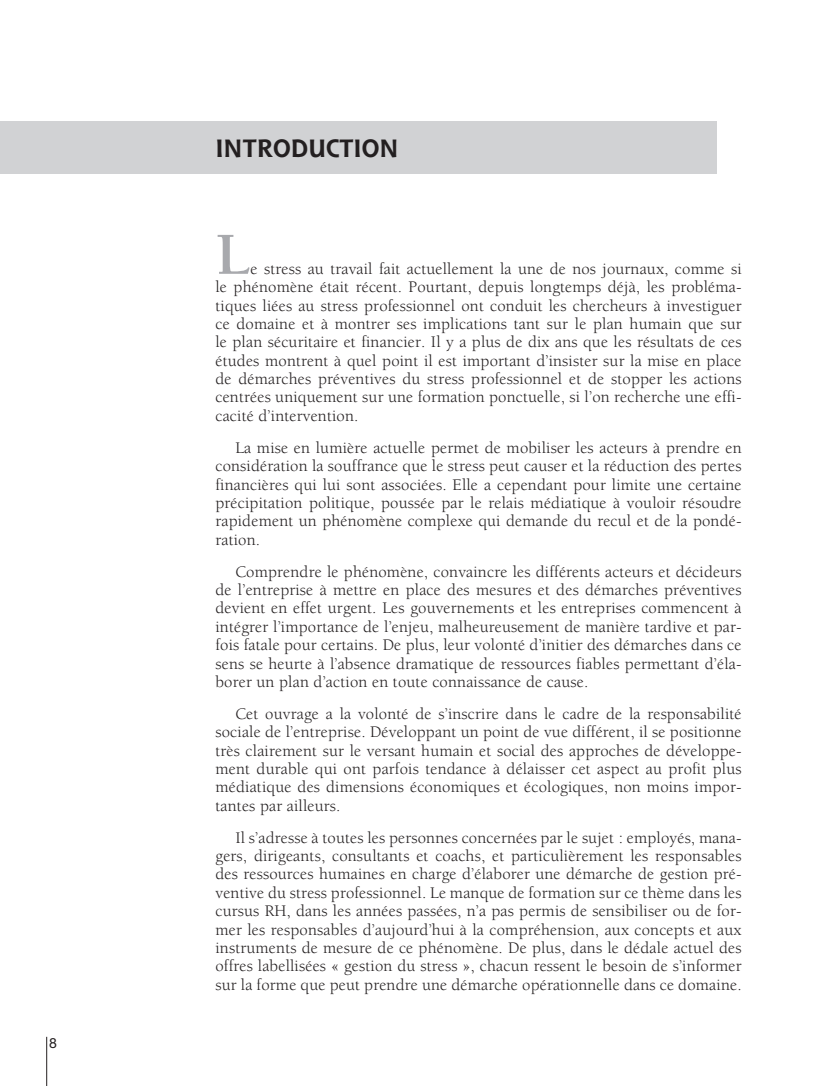
<style>
.page{position:relative;width:838px;height:1086px;background:#fff}
.page>*{position:absolute;margin:0;border:0;box-sizing:border-box;transform-origin:0 0}
.t1{font:700 61.25px "Berkeley";color:#a8a9ad}
.t2{font:700 24.5px "Shannon";color:#231f20}
.t3{font:16.62px/18.4px "Berkeley";letter-spacing:.01em;color:#231f20;text-align:justify}
.t4{font:14px "Helvetica Neue";color:#231f20}
</style>
<div class="page">
<hr style="left:46px;top:1036px;width:1px;height:49px;background:#231f20">
<div style="left:0;top:121px;width:716px;height:52px;background:#d1d2d4"></div>
<p class="t4" style="left:49px;top:1037px;width:9px">8</p>
<h2 class="t2" style="left:215px;top:138px;width:184px">INTRODUCTION</h2>
<h1 class="t1" style="left:215px;top:230px;width:37px">L</h1>
<p class="t3" style="left:215px;top:261px;width:527px;text-indent:35px">e stress au travail fait actuellement la une de nos journaux, comme si le phénomène était récent. Pourtant, depuis longtemps déjà, les probléma&shy;tiques liées au stress professionnel ont conduit les chercheurs à investiguer ce domaine et à montrer ses implications tant sur le plan humain que sur le plan sécuritaire et financier. Il y a plus de dix ans que les résultats de ces études montrent à quel point il est important d’insister sur la mise en place de démarches préventives du stress professionnel et de stopper les actions centrées uniquement sur une formation ponctuelle, si l’on recherche une effi&shy;cacité d’intervention.</p>
<p class="t3" style="left:215px;top:440px;width:527px;text-indent:20px">La mise en lumière actuelle permet de mobiliser les acteurs à prendre en considération la souffrance que le stress peut causer et la réduction des pertes financières qui lui sont associées. Elle a cependant pour limite une certaine précipitation politique, poussée par le relais médiatique à vouloir résoudre rapidement un phénomène complexe qui demande du recul et de la pondé&shy;ration.</p>
<p class="t3" style="left:215px;top:563px;width:527px;text-indent:20px">Comprendre le phénomène, convaincre les différents acteurs et décideurs de l’entreprise à mettre en place des mesures et des démarches préventives devient en effet urgent. Les gouvernements et les entreprises commencent à intégrer l’importance de l’enjeu, malheureusement de manière tardive et par&shy;fois fatale pour certains. De plus, leur volonté d’initier des démarches dans ce sens se heurte à l’absence dramatique de ressources fiables permettant d’éla&shy;borer un plan d’action en toute connaissance de cause.</p>
<p class="t3" style="left:215px;top:706px;width:527px;text-indent:20px">Cet ouvrage a la volonté de s’inscrire dans le cadre de la responsabilité sociale de l’entreprise. Développant un point de vue différent, il se positionne très clairement sur le versant humain et social des approches de développe&shy;ment durable qui ont parfois tendance à délaisser cet aspect au profit plus médiatique des dimensions économiques et écologiques, non moins impor&shy;tantes par ailleurs.</p>
<p class="t3" style="left:215px;top:829px;width:527px;text-indent:20px">Il s’adresse à toutes les personnes concernées par le sujet : employés, mana&shy;gers, dirigeants, consultants et coachs, et particulièrement les responsables des ressources humaines en charge d’élaborer une démarche de gestion pré&shy;ventive du stress professionnel. Le manque de formation sur ce thème dans les cursus RH, dans les années passées, n’a pas permis de sensibiliser ou de for&shy;mer les responsables d’aujourd’hui à la compréhension, aux concepts et aux instruments de mesure de ce phénomène. De plus, dans le dédale actuel des offres labellisées « gestion du stress », chacun ressent le besoin de s’informer sur la forme que peut prendre une démarche opérationnelle dans ce domaine.</p>
</div>
